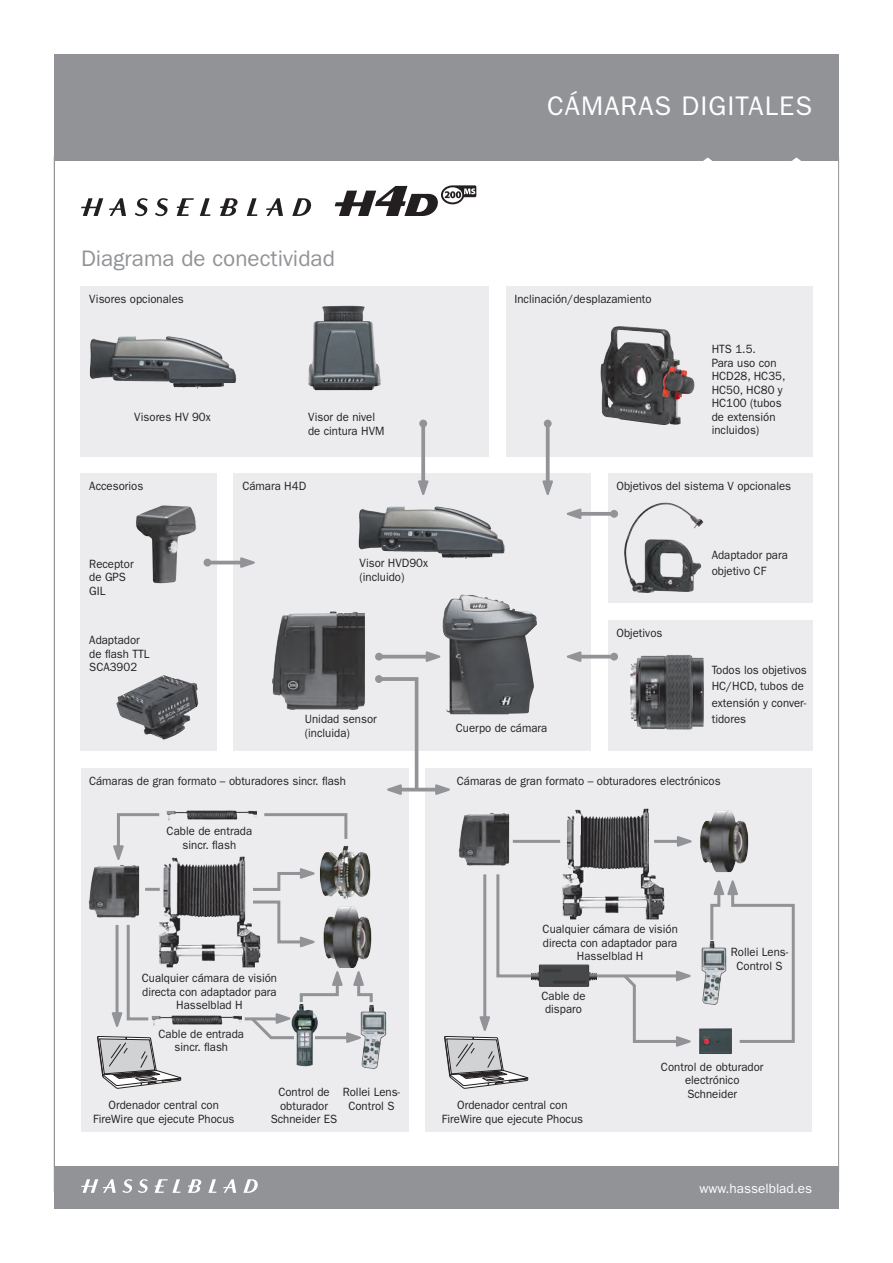
<style>
.page{position:relative;width:893px;height:1263px;background:#fff}
.page>*{position:absolute;margin:0;border:0;box-sizing:border-box;transform-origin:0 0}
.t1{font:27px "ITC Franklin Gothic Std";letter-spacing:.04em;color:#fff}
.t2{font:22.5px "ITC Franklin Gothic Std";color:#919396}
.t3{font:13.5px "ITC Franklin Gothic Std";color:#fff}
.t4{font:12px/13.5px "ITC Franklin Gothic Std";color:#231f20;text-align:center;scale:.95 1}
</style>
<div class="page">
<div style="left:54px;top:1166px;width:785px;height:43px;background:#919396"></div>
<div style="left:54px;top:54px;width:785px;height:106px;background:#919396"></div>
<svg style="left:701px;top:157px;width:13px;height:4px"></svg>
<svg style="left:790px;top:157px;width:13px;height:4px"></svg>
<hr style="left:54px;top:157px;width:1px;height:1036px;background:#919396">
<hr style="left:838px;top:157px;width:1px;height:1036px;background:#919396">
<svg style="left:81px;top:1179px;width:67px;height:14px"></svg>
<svg style="left:223px;top:1179px;width:13px;height:14px"></svg>
<svg style="left:243px;top:1179px;width:15px;height:14px"></svg>
<svg style="left:155px;top:1179px;width:26px;height:14px"></svg>
<svg style="left:188px;top:1179px;width:29px;height:14px"></svg>
<svg style="left:81px;top:198px;width:231px;height:19px"></svg>
<svg style="left:335px;top:185px;width:141px;height:31px"></svg>
<div style="left:506px;top:286px;width:306px;height:170px;background:#ececee"></div>
<div style="left:234px;top:473px;width:357px;height:278px;background:#ececee"></div>
<div style="left:608px;top:473px;width:204px;height:130px;background:#ececee"></div>
<div style="left:608px;top:620px;width:204px;height:131px;background:#ececee"></div>
<div style="left:81px;top:286px;width:408px;height:170px;background:#ececee"></div>
<svg style="left:418px;top:420px;width:11px;height:75px"></svg>
<svg style="left:542px;top:420px;width:11px;height:75px"></svg>
<img style="left:626px;top:502px;width:39px;height:38px">
<img style="left:630px;top:655px;width:74px;height:75px">
<img style="left:308px;top:305px;width:73px;height:85px">
<div style="left:81px;top:473px;width:136px;height:278px;background:#ececee"></div>
<svg style="left:204px;top:557px;width:51px;height:11px"></svg>
<img style="left:600px;top:326px;width:94px;height:99px">
<svg style="left:375px;top:651px;width:65px;height:11px"></svg>
<svg style="left:567px;top:509px;width:51px;height:10px"></svg>
<svg style="left:567px;top:651px;width:51px;height:11px"></svg>
<img style="left:116px;top:675px;width:83px;height:65px">
<img style="left:442px;top:594px;width:95px;height:120px">
<div style="left:81px;top:768px;width:327px;height:363px;background:#ececee"></div>
<div style="left:425px;top:768px;width:387px;height:363px;background:#ececee"></div>
<hr style="left:145px;top:888px;width:15px;height:3px;background:#919396">
<svg style="left:262px;top:868px;width:53px;height:23px"></svg>
<svg style="left:113px;top:813px;width:47px;height:47px"></svg>
<svg style="left:264px;top:813px;width:84px;height:26px"></svg>
<img style="left:166px;top:810px;width:90px;height:10px">
<img style="left:152px;top:1015px;width:90px;height:11px">
<svg style="left:262px;top:900px;width:53px;height:47px"></svg>
<img style="left:158px;top:856px;width:104px;height:111px">
<img style="left:320px;top:846px;width:51px;height:53px">
<img style="left:323px;top:906px;width:49px;height:62px">
<svg style="left:97px;top:1036px;width:84px;height:53px"></svg>
<hr style="left:513px;top:840px;width:47px;height:3px;background:#919396">
<svg style="left:677px;top:836px;width:15px;height:11px"></svg>
<svg style="left:444px;top:1016px;width:84px;height:73px"></svg>
<svg style="left:112px;top:925px;width:37px;height:102px"></svg>
<hr style="left:654px;top:840px;width:28px;height:3px;background:#919396">
<hr style="left:483px;top:874px;width:3px;height:151px;background:#919396">
<hr style="left:116px;top:925px;width:3px;height:96px;background:#919396">
<svg style="left:496px;top:874px;width:35px;height:104px"></svg>
<hr style="left:594px;top:974px;width:83px;height:3px;background:#919396">
<img style="left:699px;top:1029px;width:32px;height:24px">
<img style="left:361px;top:1005px;width:26px;height:64px">
<img style="left:701px;top:947px;width:8px;height:58px">
<svg style="left:620px;top:970px;width:71px;height:77px"></svg>
<img style="left:531px;top:964px;width:66px;height:23px">
<svg style="left:299px;top:971px;width:44px;height:31px"></svg>
<svg style="left:353px;top:971px;width:20px;height:31px"></svg>
<svg style="left:248px;top:1013px;width:114px;height:30px"></svg>
<img style="left:289px;top:1004px;width:31px;height:62px">
<hr style="left:245px;top:1017px;width:36px;height:3px;background:#919396">
<svg style="left:709px;top:880px;width:86px;height:164px"></svg>
<img style="left:700px;top:811px;width:49px;height:61px">
<img style="left:562px;top:808px;width:104px;height:111px">
<svg style="left:435px;top:784px;width:15px;height:11px"></svg>
<svg style="left:375px;top:675px;width:43px;height:120px"></svg>
<hr style="left:398px;top:788px;width:44px;height:3px;background:#919396">
<img style="left:136px;top:505px;width:60px;height:79px">
<img style="left:458px;top:813px;width:52px;height:53px">
<img style="left:272px;top:611px;width:93px;height:99px">
<img style="left:88px;top:865px;width:52px;height:53px">
<img style="left:359px;top:506px;width:146px;height:53px">
<img style="left:90px;top:336px;width:146px;height:53px">
<h1 class="t1" style="left:547px;top:90px;width:264px">cámaras DIGITALES</h1>
<h2 class="t2" style="left:81px;top:246px;width:255px">Diagrama de conectividad</h2>
<p class="t4" style="left:89px;top:292px;width:101px">Visores opcionales</p>
<p class="t4" style="left:134px;top:411px;width:82px">Visores HV 90x</p>
<p class="t4" style="left:308px;top:411px;width:80px;text-align:left">Visor de nivel de cintura HVM</p>
<p class="t4" style="left:89px;top:479px;width:58px">Accesorios</p>
<p class="t4" style="left:242px;top:479px;width:69px">Cámara H4D</p>
<p class="t4" style="left:89px;top:557px;width:48px;text-align:left">Receptor de GPS<br>GIL</p>
<p class="t4" style="left:359px;top:557px;width:74px;text-align:left">Visor HVD90x (incluido)</p>
<p class="t4" style="left:89px;top:633px;width:65px;text-align:left">Adaptador de flash TTL<br>SCA3902</p>
<p class="t4" style="left:305px;top:713px;width:77px;text-align:left">Unidad sensor (incluida)</p>
<p class="t4" style="left:89px;top:774px;width:272px">Cámaras de gran formato – obturadores sincr. flash</p>
<p class="t4" style="left:167px;top:825px;width:91px">Cable de entrada sincr. flash</p>
<p class="t4" style="left:514px;top:292px;width:146px">Inclinación/desplazamiento</p>
<p class="t4" style="left:712px;top:342px;width:79px;text-align:left">HTS 1.5.<br>Para uso con<br>HCD28, HC35,<br>HC50, HC80 y<br>HC100 (tubos de extensión incluidos)</p>
<p class="t4" style="left:617px;top:479px;width:185px">Objetivos del sistema V opcionales</p>
<p class="t4" style="left:456px;top:721px;width:98px">Cuerpo de cámara</p>
<p class="t4" style="left:617px;top:626px;width:50px">Objetivos</p>
<p class="t4" style="left:712px;top:547px;width:82px;line-height:16.5px;text-align:left">Adaptador para objetivo CF</p>
<p class="t4" style="left:712px;top:661px;width:102px;line-height:16.5px;text-align:left">Todos los objetivos<br>HC/HCD, tubos de extensión y conver&shy;tidores</p>
<p class="t4" style="left:457px;top:774px;width:279px">Cámaras de gran formato – obturadores electrónicos</p>
<p class="t4" style="left:142px;top:971px;width:144px">Cualquier cámara de visión directa con adaptador para<br>Hasselblad H</p>
<p class="t4" style="left:159px;top:1027px;width:91px">Cable de entrada sincr. flash</p>
<p class="t4" style="left:93px;top:1099px;width:150px">Ordenador central con<br>FireWire que ejecute Phocus</p>
<p class="t4" style="left:271px;top:1085px;width:71px">Control de obturador<br>Schneider ES</p>
<p class="t4" style="left:343px;top:1085px;width:62px">Rollei Lens-<br>Control S</p>
<p class="t4" style="left:543px;top:922px;width:144px">Cualquier cámara de visión directa con adaptador para<br>Hasselblad H</p>
<p class="t4" style="left:541px;top:989px;width:48px;text-align:left">Cable de disparo</p>
<p class="t4" style="left:731px;top:945px;width:62px">Rollei Lens-<br>Control S</p>
<p class="t4" style="left:442px;top:1099px;width:150px">Ordenador central con<br>FireWire que ejecute Phocus</p>
<p class="t4" style="left:661px;top:1060px;width:110px">Control de obturador electrónico<br>Schneider</p>
<p class="t3" style="left:700px;top:1180px;width:114px">www.hasselblad.es</p>
</div>
